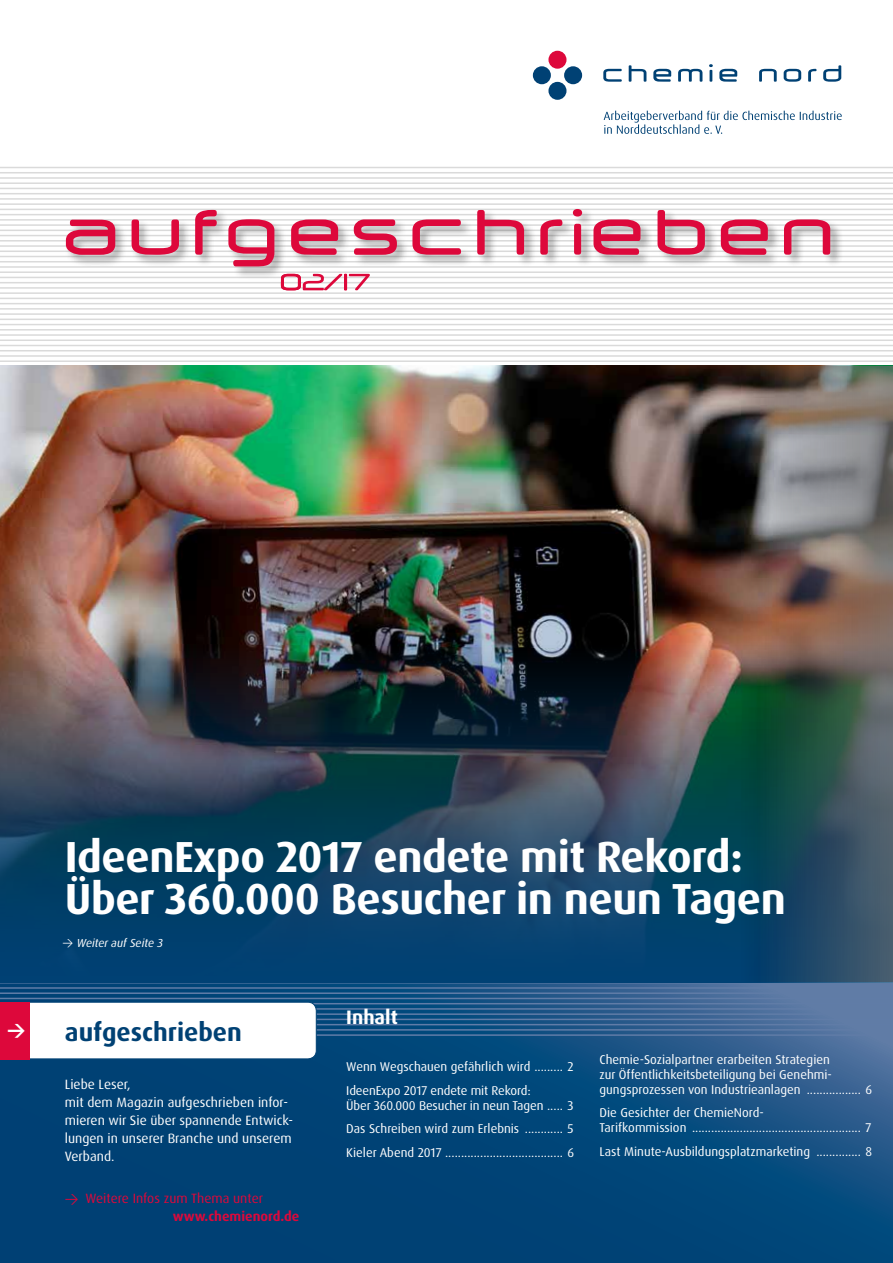
<style>
.page{position:relative;width:893px;height:1263px;background:#fff}
.page>*{position:absolute;margin:0;border:0;box-sizing:border-box;transform-origin:0 0}
.t1{font:700 43.5px/42px "Dax OT";letter-spacing:-.01em;color:#fff}
.t2{font:700 25.5px "Dax OT";color:#004174}
.t3{font:700 19.5px "Dax OT";color:#fff}
.t4{font:13.5px/18px "Dax OT";color:#fff}
.t5{font:13.5px/18px "Dax OT";color:#dd083b}
.t6{font:12.75px/23.5px "Dax OT";color:#fff}
.t7{font:italic 11.55px "Dax OT";color:#fff}
.s1{font-family:"DIN";font-style:normal;font-size:10.5px}
.s2{font-family:"DIN"}
.s3{font-weight:700}
</style>
<div class="page">
<hr style="left:0;top:172px;width:893px;height:1px;background:#dadada">
<hr style="left:0;top:182px;width:893px;height:2px;background:#dadada">
<hr style="left:0;top:193px;width:893px;height:1px;background:#dadada">
<hr style="left:0;top:203px;width:893px;height:2px;background:#dadada">
<hr style="left:0;top:214px;width:893px;height:1px;background:#dadada">
<hr style="left:0;top:224px;width:893px;height:2px;background:#dadada">
<hr style="left:0;top:235px;width:893px;height:1px;background:#dadada">
<hr style="left:0;top:245px;width:893px;height:2px;background:#dadada">
<hr style="left:0;top:256px;width:893px;height:1px;background:#dadada">
<hr style="left:0;top:266px;width:893px;height:2px;background:#dadada">
<hr style="left:0;top:277px;width:893px;height:1px;background:#dadada">
<hr style="left:0;top:287px;width:893px;height:2px;background:#dadada">
<hr style="left:0;top:298px;width:893px;height:1px;background:#dadada">
<hr style="left:0;top:308px;width:893px;height:2px;background:#dadada">
<hr style="left:0;top:319px;width:893px;height:1px;background:#dadada">
<hr style="left:0;top:329px;width:893px;height:2px;background:#dadada">
<hr style="left:0;top:339px;width:893px;height:2px;background:#dadada">
<hr style="left:0;top:350px;width:893px;height:1px;background:#dadada">
<hr style="left:0;top:360px;width:893px;height:2px;background:#dadada">
<hr style="left:0;top:167px;width:893px;height:1px;background:#dadada">
<hr style="left:0;top:177px;width:893px;height:2px;background:#dadada">
<hr style="left:0;top:188px;width:893px;height:1px;background:#dadada">
<hr style="left:0;top:198px;width:893px;height:2px;background:#dadada">
<hr style="left:0;top:209px;width:893px;height:1px;background:#dadada">
<hr style="left:0;top:219px;width:893px;height:2px;background:#dadada">
<hr style="left:0;top:230px;width:893px;height:1px;background:#dadada">
<hr style="left:0;top:240px;width:893px;height:2px;background:#dadada">
<hr style="left:0;top:250px;width:893px;height:2px;background:#dadada">
<hr style="left:0;top:261px;width:893px;height:1px;background:#dadada">
<hr style="left:0;top:271px;width:893px;height:2px;background:#dadada">
<hr style="left:0;top:282px;width:893px;height:1px;background:#dadada">
<hr style="left:0;top:292px;width:893px;height:2px;background:#dadada">
<hr style="left:0;top:303px;width:893px;height:1px;background:#dadada">
<hr style="left:0;top:313px;width:893px;height:2px;background:#dadada">
<hr style="left:0;top:324px;width:893px;height:1px;background:#dadada">
<hr style="left:0;top:334px;width:893px;height:2px;background:#dadada">
<hr style="left:0;top:345px;width:893px;height:1px;background:#dadada">
<hr style="left:0;top:355px;width:893px;height:2px;background:#dadada">
<div style="left:65px;top:208px;width:778px;height:71px;background:#000;opacity:.3"></div>
<svg style="left:132px;top:219px;width:47px;height:36px"></svg>
<svg style="left:195px;top:210px;width:22px;height:45px"></svg>
<svg style="left:412px;top:219px;width:49px;height:36px"></svg>
<svg style="left:477px;top:210px;width:47px;height:45px"></svg>
<svg style="left:540px;top:219px;width:22px;height:36px"></svg>
<svg style="left:657px;top:210px;width:48px;height:45px"></svg>
<svg style="left:784px;top:219px;width:46px;height:36px"></svg>
<svg style="left:66px;top:220px;width:49px;height:35px;background:#da5b79"></svg>
<svg style="left:228px;top:219px;width:46px;height:47px"></svg>
<svg style="left:291px;top:219px;width:47px;height:36px;background:#d75776"></svg>
<svg style="left:354px;top:219px;width:43px;height:36px;background:#d8617d"></svg>
<svg style="left:573px;top:209px;width:9px;height:46px"></svg>
<svg style="left:593px;top:219px;width:47px;height:36px;background:#d75876"></svg>
<svg style="left:721px;top:219px;width:47px;height:36px;background:#d75776"></svg>
<svg style="left:604px;top:111px;width:238px;height:23px"></svg>
<div style="left:548px;top:51px;width:18px;height:18px;background:#dd083b;border-radius:50%"></div>
<div style="left:548px;top:82px;width:18px;height:18px;background:#004174;border-radius:50%"></div>
<div style="left:564px;top:66px;width:18px;height:18px;background:#004174;border-radius:50%"></div>
<div style="left:533px;top:66px;width:18px;height:18px;background:#004174;border-radius:50%"></div>
<svg style="left:603px;top:69px;width:19px;height:13px"></svg>
<svg style="left:629px;top:65px;width:43px;height:17px"></svg>
<svg style="left:678px;top:64px;width:164px;height:18px"></svg>
<svg style="left:0;top:983px;width:893px;height:280px;background:#0a497b"></svg>
<hr style="left:0;top:987px;width:893px;height:2px;background:#607ca7">
<hr style="left:0;top:998px;width:893px;height:1px;background:#607ca7">
<hr style="left:0;top:1008px;width:893px;height:2px;background:#607ca7">
<hr style="left:0;top:1019px;width:893px;height:1px;background:#607ca7">
<hr style="left:0;top:1029px;width:893px;height:1px;background:#607ca7">
<hr style="left:0;top:982px;width:893px;height:1px;background:#607ca7">
<hr style="left:0;top:992px;width:893px;height:2px;background:#607ca7">
<hr style="left:0;top:1003px;width:893px;height:1px;background:#607ca7">
<hr style="left:0;top:1013px;width:893px;height:2px;background:#607ca7">
<hr style="left:0;top:1024px;width:893px;height:1px;background:#607ca7">
<hr style="left:0;top:1034px;width:893px;height:2px;background:#607ca7">
<div style="left:4px;top:1002px;width:312px;height:57px;background:#fff;border-radius:9px"></div>
<div style="left:3px;top:1002px;width:314px;height:57px;border:1px solid #004174;border-radius:9px"></div>
<div style="left:0;top:1002px;width:30px;height:57px;background:#dd083b"></div>
<img style="left:0;top:366px;width:741px;height:279px">
<img style="left:0;top:645px;width:757px;height:337px">
<svg style="left:741px;top:366px;width:16px;height:615px;background:#284141"></svg>
<svg style="left:281px;top:274px;width:89px;height:16px"></svg>
<img style="left:757px;top:366px;width:136px;height:616px">
<h1 class="t1" style="left:65px;top:836px;width:722px">IdeenExpo 2017 endete mit Rekord:<br>Über 360.000 Besucher in neun Tagen</h1>
<p class="t7" style="left:63px;top:936px;width:102px"><span class="s1">&gt;</span> Weiter auf Seite 3</p>
<h2 class="t2" style="left:7px;top:1015px;width:236px"><sup>&gt;</sup> aufgeschrieben</h2>
<p class="t4" style="left:65px;top:1075px;width:230px">Liebe Leser,<br>mit dem Magazin aufgeschrieben infor&shy;mieren wir Sie über spannende Entwick&shy;lungen in unserer Branche und unserem<br>Verband.</p>
<p class="t5" style="left:173px;top:1189px;width:128px;text-indent:-108px"><span class="s2">&gt;</span> Weitere Infos zum Thema unter <span class="s3">www.chemienord.de</span></p>
<h3 class="t3" style="left:346px;top:1005px;width:53px">Inhalt</h3>
<p class="t6" style="left:346px;top:1055px;width:229px">Wenn Wegschauen gefährlich wird ......... 2<br>IdeenExpo 2017 endete mit Rekord:</p>
<p class="t6" style="left:346px;top:1094px;width:229px;text-align:justify">Über 360.000 Besucher in neun Tagen ..... 3<br>Das Schreiben wird zum Erlebnis ............ 5<br>Kieler Abend 2017 ..................................... 6</p>
<p class="t6" style="left:600px;top:1052px;width:274px;line-height:15px">Chemie-Sozialpartner erarbeiten Strategien<br>zur Öffentlichkeitsbeteiligung bei Genehmi&shy;gungsprozessen von Industrieanlagen ................. 6</p>
<p class="t6" style="left:600px;top:1105px;width:273px;line-height:15px">Die Gesichter der ChemieNord-<br>Tarifkommission ..................................................... 7</p>
<p class="t6" style="left:600px;top:1140px;width:274px">Last Minute-Ausbildungsplatzmarketing .............. 8</p>
</div>
